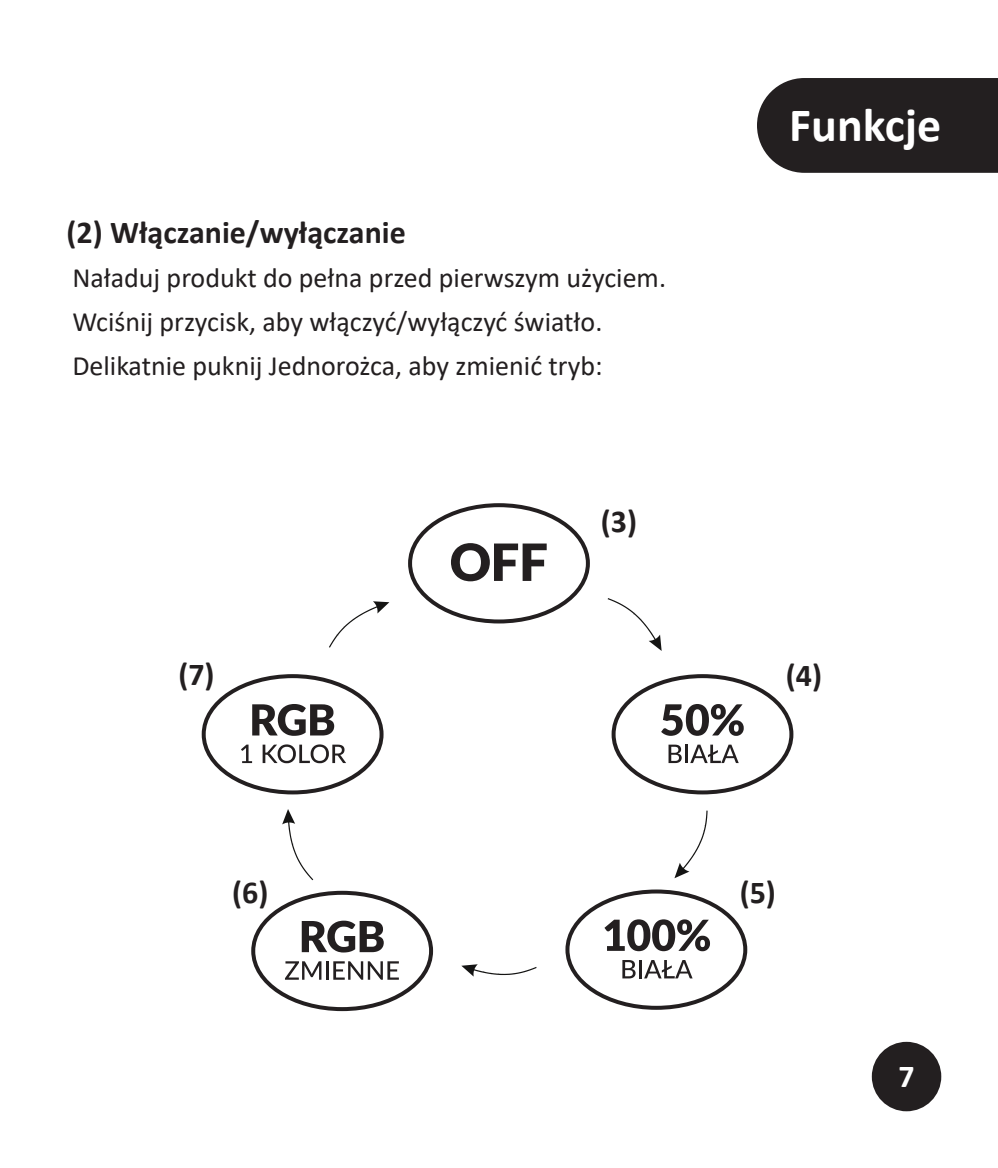
<style>
.page{position:relative;width:998px;height:1168px;background:#fff}
.page>*{position:absolute;margin:0;border:0;box-sizing:border-box;transform-origin:0 0}
.Tytuly_stron{font:700 48px "Calibri";color:#fff}
.Parametry{font:700 32px "Calibri";color:#231f20}
.Tlumaczenia{font:700 32px "Calibri";color:#231f20}
.t1{font:700 32px "Calibri";color:#fff}
.Opisy_wieksze{font:28px "Calibri";color:#231f20}
</style>
<div class="page">
<div style="left:872px;top:1042px;width:69px;height:69px;background:#231f20;border-radius:50%"></div>
<div style="left:757px;top:78px;width:241px;height:95px;background:#231f20"></div>
<svg style="left:201px;top:503px;width:593px;height:509px"></svg>
<svg style="left:608px;top:598px;width:54px;height:53px"></svg>
<svg style="left:282px;top:809px;width:31px;height:71px"></svg>
<svg style="left:674px;top:811px;width:33px;height:67px"></svg>
<svg style="left:461px;top:964px;width:76px;height:13px"></svg>
<svg style="left:451px;top:543px;width:96px;height:38px"></svg>
<svg style="left:661px;top:704px;width:83px;height:32px"></svg>
<svg style="left:668px;top:745px;width:14px;height:18px"></svg>
<hr style="left:685px;top:745px;width:3px;height:18px;background:#231f20">
<svg style="left:690px;top:745px;width:49px;height:18px"></svg>
<svg style="left:604px;top:919px;width:106px;height:32px"></svg>
<svg style="left:622px;top:960px;width:13px;height:18px"></svg>
<hr style="left:639px;top:960px;width:3px;height:18px;background:#231f20">
<svg style="left:644px;top:960px;width:48px;height:18px"></svg>
<svg style="left:252px;top:704px;width:82px;height:32px"></svg>
<svg style="left:241px;top:745px;width:11px;height:18px"></svg>
<svg style="left:263px;top:744px;width:83px;height:19px"></svg>
<svg style="left:302px;top:921px;width:82px;height:31px"></svg>
<svg style="left:285px;top:961px;width:36px;height:19px"></svg>
<hr style="left:326px;top:961px;width:3px;height:19px;background:#231f20">
<svg style="left:333px;top:961px;width:66px;height:19px"></svg>
<p class="Parametry" style="left:67px;top:210px;width:341px">(2) Włączanie/wyłączanie</p>
<p class="Opisy_wieksze" style="left:72px;top:258px;width:595px">Naładuj produkt do pełna przed pierwszym użyciem.</p>
<p class="Opisy_wieksze" style="left:72px;top:302px;width:531px">Wciśnij przycisk, aby włączyć/wyłączyć światło.</p>
<p class="Opisy_wieksze" style="left:72px;top:346px;width:532px">Delikatnie puknij Jednorożca, aby zmienić tryb:</p>
<p class="Tlumaczenia" style="left:178px;top:651px;width:38px">(7)</p>
<p class="Tlumaczenia" style="left:601px;top:499px;width:38px">(3)</p>
<p class="Tytuly_stron" style="left:789px;top:91px;width:153px">Funkcje</p>
<p class="Tlumaczenia" style="left:786px;top:653px;width:38px">(4)</p>
<p class="Tlumaczenia" style="left:232px;top:869px;width:38px">(6)</p>
<p class="Tlumaczenia" style="left:740px;top:869px;width:38px">(5)</p>
<p class="t1" style="left:898px;top:1053px;width:18px">7</p>
</div>
